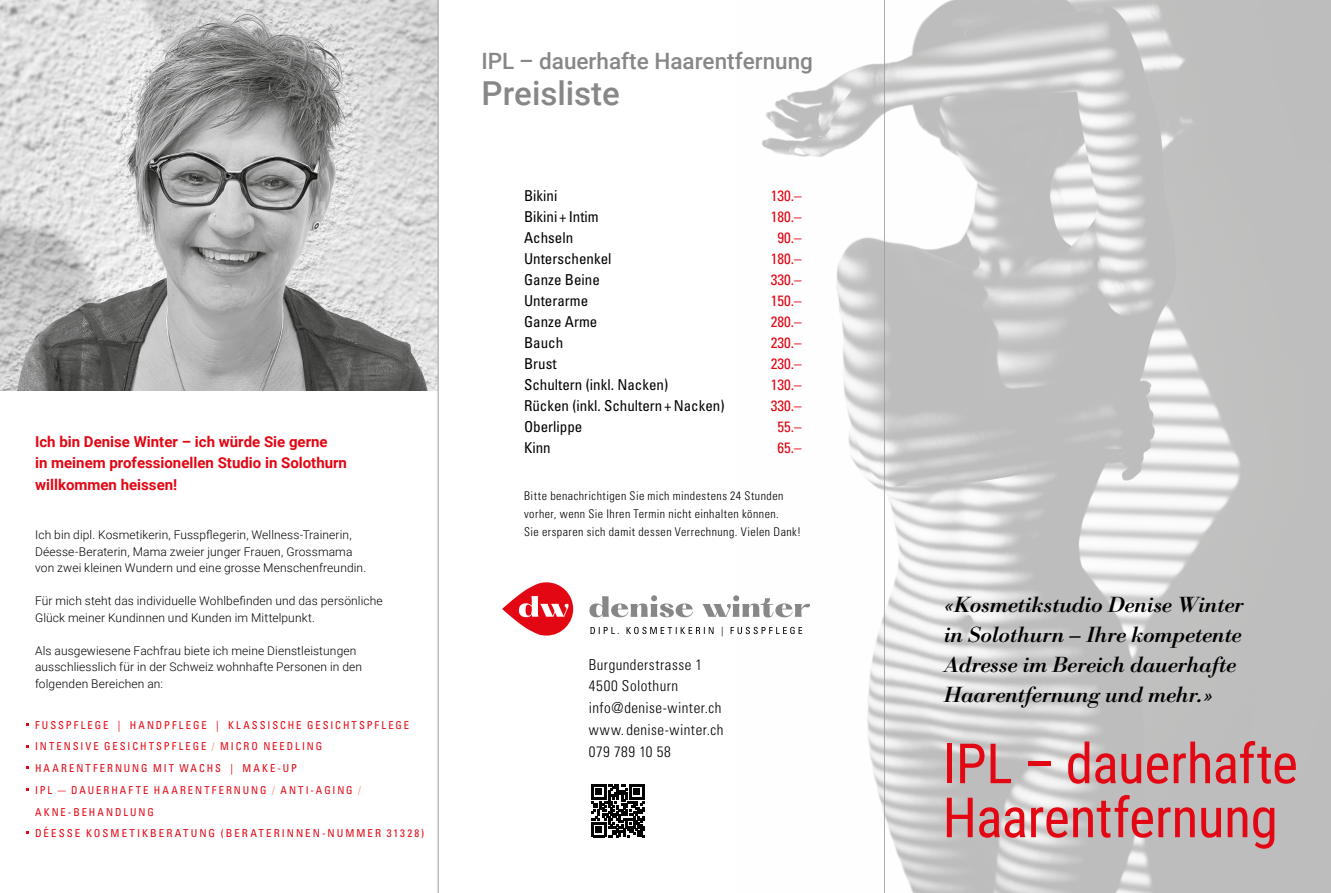
<style>
.page{position:relative;width:1331px;height:893px;background:#fff}
.page>*{position:absolute;margin:0;border:0;box-sizing:border-box;transform-origin:0 0}
.t1{font:55.5px/54px "Roboto Condensed";letter-spacing:-.01em;color:#e30613}
.t2{font:500 33px "Roboto";color:#878787}
.t3{font:italic 700 22.5px/30px "Bodoni Classico";color:#000}
.t4{font:500 22.5px "Roboto";color:#878787}
.t5{font:condensed 15px "Univers LT";color:#000}
.t6{font:700 15px/21.3px "Roboto";color:#e30613}
.t7{font:300 condensed 15px/21.8px "Univers LT";letter-spacing:.035em;color:#000}
.t8{font:condensed 15px "Univers LT";color:#e30613}
.t9{font:300 12px/16.5px "Roboto";letter-spacing:.01em;color:#000}
.t10{font:300 condensed 12px/18px "Univers LT";letter-spacing:.04em;color:#000}
.t11{font:condensed 10.8px/21.8px "Univers LT";letter-spacing:.19em;color:#e30613}
.s1{color:#f3997b}
</style>
<div class="page">
<img style="left:747px;top:0;width:584px;height:893px">
<svg style="left:590px;top:627px;width:212px;height:9px"></svg>
<svg style="left:502px;top:582px;width:71px;height:54px"></svg>
<svg style="left:589px;top:595px;width:221px;height:22px"></svg>
<img style="left:0;top:0;width:438px;height:390px">
<svg style="left:591px;top:784px;width:53px;height:53px"></svg>
<hr style="left:438px;top:0;width:1px;height:893px;background:#9d9d9c">
<hr style="left:884px;top:0;width:1px;height:893px;background:#9d9d9c">
<p class="t6" style="left:35px;top:431px;width:313px">Ich bin Denise Winter – ich würde Sie gerne<br>in meinem professionellen Studio in Solothurn willkommen heissen!</p>
<p class="t9" style="left:35px;top:526px;width:333px">Ich bin dipl. Kosmetikerin, Fusspflegerin, Wellness-Trainerin,<br>Déesse-Beraterin, Mama zweier junger Frauen, Grossmama von zwei kleinen Wundern und eine grosse Menschenfreundin.</p>
<p class="t9" style="left:35px;top:592px;width:349px">Für mich steht das individuelle Wohlbefinden und das persönliche<br>Glück meiner Kundinnen und Kunden im Mittelpunkt.</p>
<p class="t9" style="left:35px;top:642px;width:329px">Als ausgewiesene Fachfrau biete ich meine Dienstleistungen ausschliesslich für in der Schweiz wohnhafte Personen in den folgenden Bereichen an:</p>
<p class="t11" style="left:35px;top:714px;width:391px">FUSSPFLEGE | HANDPFLEGE | KLASSISCHE GESICHTSPFLEGE INTENSIVE GESICHTSPFLEGE <span class="s1">/</span> MICRO NEEDLING HAARENTFERNUNG MIT WACHS | MAKE-UP<br>IPL — DAUERHAFTE HAARENTFERNUNG <span class="s1">/</span> ANTI-AGING <span class="s1">/ </span>AKNE-BEHANDLUNG<br>DÉESSE KOSMETIKBERATUNG (BERATERINNEN-NUMMER 31328)</p>
<h3 class="t4" style="left:482px;top:45px;width:333px">IPL – dauerhafte Haarentfernung</h3>
<h2 class="t2" style="left:482px;top:70px;width:140px">Preisliste</h2>
<p class="t5" style="left:524px;top:186px;width:35px">Bikini</p>
<p class="t8" style="left:771px;top:186px;width:32px">130.–</p>
<p class="t5" style="left:524px;top:207px;width:76px">Bikini +Intim</p>
<p class="t8" style="left:771px;top:207px;width:32px">180.–</p>
<p class="t5" style="left:524px;top:228px;width:51px">Achseln</p>
<p class="t8" style="left:777px;top:228px;width:26px">90.–</p>
<p class="t5" style="left:524px;top:249px;width:89px">Unterschenkel</p>
<p class="t8" style="left:771px;top:249px;width:32px">180.–</p>
<p class="t5" style="left:524px;top:270px;width:77px">Ganze Beine</p>
<p class="t8" style="left:771px;top:270px;width:32px">330.–</p>
<p class="t5" style="left:524px;top:291px;width:66px">Unterarme</p>
<p class="t8" style="left:771px;top:291px;width:32px">150.–</p>
<p class="t5" style="left:524px;top:312px;width:75px">Ganze Arme</p>
<p class="t8" style="left:771px;top:312px;width:32px">280.–</p>
<p class="t5" style="left:524px;top:333px;width:41px">Bauch</p>
<p class="t8" style="left:771px;top:333px;width:32px">230.–</p>
<p class="t5" style="left:524px;top:354px;width:34px">Brust</p>
<p class="t8" style="left:771px;top:354px;width:32px">230.–</p>
<p class="t5" style="left:524px;top:375px;width:146px">Schultern (inkl. Nacken)</p>
<p class="t8" style="left:771px;top:375px;width:32px">130.–</p>
<p class="t5" style="left:524px;top:396px;width:202px">Rücken (inkl. Schultern+Nacken)</p>
<p class="t8" style="left:771px;top:396px;width:32px">330.–</p>
<p class="t5" style="left:524px;top:417px;width:60px">Oberlippe</p>
<p class="t8" style="left:777px;top:417px;width:26px">55.–</p>
<p class="t5" style="left:524px;top:438px;width:28px">Kinn</p>
<p class="t8" style="left:777px;top:438px;width:26px">65.–</p>
<p class="t10" style="left:524px;top:486px;width:279px">Bitte benachrichtigen Sie mich mindestens 24 Stunden vorher, wenn Sie Ihren Termin nicht einhalten können.<br>Sie ersparen sich damit dessen Verrechnung. Vielen Dank!</p>
<p class="t7" style="left:589px;top:653px;width:136px">Burgunderstrasse 1<br>4500 Solothurn info@denise-winter.ch www.denise-winter.ch<br>079 789 10 58</p>
<h3 class="t3" style="left:944px;top:589px;width:301px">«Kosmetikstudio Denise Winter in Solothurn – Ihre kompetente<br>Adresse im Bereich dauerhafte<br>Haarentfernung und mehr.»</h3>
<h1 class="t1" style="left:943px;top:734px;width:357px">IPL – dauerhafte<br>Haarentfernung</h1>
</div>
